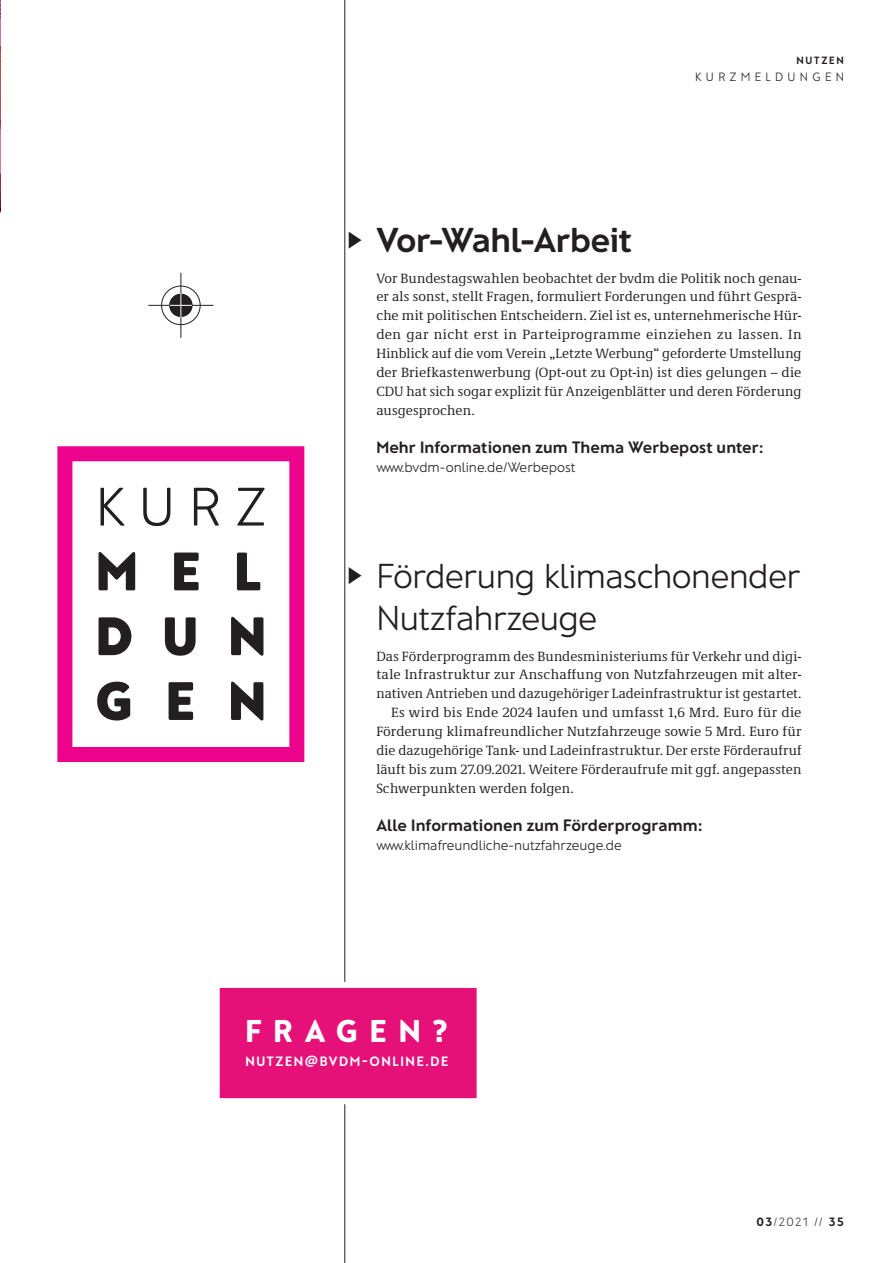
<style>
.page{position:relative;width:893px;height:1263px;background:#fff}
.page>*{position:absolute;margin:0;border:0;box-sizing:border-box;transform-origin:0 0}
.t1{font:300 34.5px/42px "Franz Sans";letter-spacing:-.025em;color:#231f20}
.t2{font:700 34.5px "Franz Sans";letter-spacing:-.015em;color:#231f20}
.t3{font:800 31.5px "Franz Sans";letter-spacing:.385em;color:#fff}
.t4{font:700 16.5px "Franz Sans";letter-spacing:.005em;color:#231f20}
.t5{font:13.8px/18.9px "Demos Next Pro";letter-spacing:.01em;color:#231f20;text-align:justify}
.t6{font:300 13.8px "Franz Sans";color:#231f20}
.t7{font:700 13.5px "Franz Sans";letter-spacing:.12em;color:#fff}
.t8{font:300 12px "Franz Sans";letter-spacing:.36em;color:#231f20}
.t9{font:200 12px "Franz Sans";color:#231f20}
.t10{font:700 10.5px "Franz Sans";letter-spacing:.175em;color:#231f20}
.s1{font-weight:700}
</style>
<div class="page">
<svg style="left:349px;top:232px;width:12px;height:17px"></svg>
<hr style="left:344px;top:0;width:1px;height:1263px;background:#231f20">
<div style="left:57px;top:446px;width:247px;height:316px;border:15px solid #ed028c"></div>
<svg style="left:349px;top:567px;width:12px;height:17px"></svg>
<svg style="left:169px;top:294px;width:24px;height:23px"></svg>
<div style="left:161px;top:286px;width:40px;height:39px;border:1px solid #231f20;border-radius:50%"></div>
<hr style="left:148px;top:305px;width:65px;height:1px;background:#231f20">
<hr style="left:180px;top:273px;width:1px;height:65px;background:#231f20">
<svg style="left:170px;top:293px;width:22px;height:24px"></svg>
<svg style="left:97px;top:682px;width:166px;height:38px"></svg>
<svg style="left:99px;top:617px;width:164px;height:39px"></svg>
<svg style="left:99px;top:552px;width:161px;height:38px"></svg>
<svg style="left:101px;top:488px;width:164px;height:38px"></svg>
<div style="left:217px;top:985px;width:263px;height:116px;background:#e61079"></div>
<div style="left:214px;top:982px;width:269px;height:122px;border:6px solid #fff"></div>
<svg style="left:0;top:0;width:1px;height:213px"></svg>
<p class="t10" style="left:796px;top:55px;width:49px">NUTZEN</p>
<p class="t8" style="left:695px;top:70px;width:150px">KURZMELDUNGEN</p>
<h1 class="t2" style="left:376px;top:220px;width:257px">Vor-Wahl-Arbeit</h1>
<p class="t5" style="left:376px;top:268px;width:427px">Vor Bundestagswahlen beobachtet der bvdm die Politik noch genau&shy;er als sonst, stellt Fragen, formuliert Forderungen und führt Gesprä&shy;che mit politischen Entscheidern. Ziel ist es, unternehmerische Hür&shy;den gar nicht erst in Parteiprogramme einziehen zu lassen. In Hinblick auf die vom Verein „Letzte Werbung“ geforderte Umstellung der Briefkastenwerbung (Opt-out zu Opt-in) ist dies gelungen – die CDU hat sich sogar explizit für Anzeigenblätter und deren Förderung ausgesprochen.</p>
<p class="t4" style="left:376px;top:438px;width:390px">Mehr Informationen zum Thema Werbepost unter:</p>
<p class="t6" style="left:376px;top:459px;width:201px">www.bvdm-online.de/Werbepost</p>
<h1 class="t1" style="left:376px;top:555px;width:425px">Förderung klimaschonender<br>Nutzfahrzeuge</h1>
<p class="t5" style="left:376px;top:646px;width:427px">Das Förderprogramm des Bundesministeriums für Verkehr und digi-</p>
<p class="t5" style="left:376px;top:665px;width:427px">tale Infrastruktur zur Anschaffung von Nutzfahrzeugen mit alter-</p>
<p class="t5" style="left:376px;top:684px;width:427px">nativen Antrieben und dazugehöriger Ladeinfrastruktur ist gestartet.</p>
<p class="t5" style="left:391px;top:702px;width:412px">Es wird bis Ende 2024 laufen und umfasst 1,6 Mrd. Euro für die</p>
<p class="t5" style="left:376px;top:721px;width:427px">Förderung klimafreundlicher Nutzfahrzeuge sowie 5 Mrd. Euro für</p>
<p class="t5" style="left:376px;top:740px;width:427px">die dazugehörige Tank- und Ladeinfrastruktur. Der erste Förderaufruf</p>
<p class="t5" style="left:376px;top:759px;width:427px">läuft bis zum 27.09.2021. Weitere Förderaufrufe mit ggf. angepassten</p>
<p class="t5" style="left:376px;top:778px;width:199px">Schwerpunkten werden folgen.</p>
<p class="t4" style="left:376px;top:816px;width:329px">Alle Informationen zum Förderprogramm:</p>
<p class="t6" style="left:376px;top:837px;width:247px">www.klimafreundliche-nutzfahrzeuge.de</p>
<h2 class="t3" style="left:246px;top:1012px;width:204px">FRAGEN?</h2>
<p class="t7" style="left:245px;top:1054px;width:204px">NUTZEN@BVDM-ONLINE.DE</p>
<p class="t9" style="left:756px;top:1215px;width:89px"><span class="s1">03</span>/2021 // <span class="s1">35</span></p>
</div>
